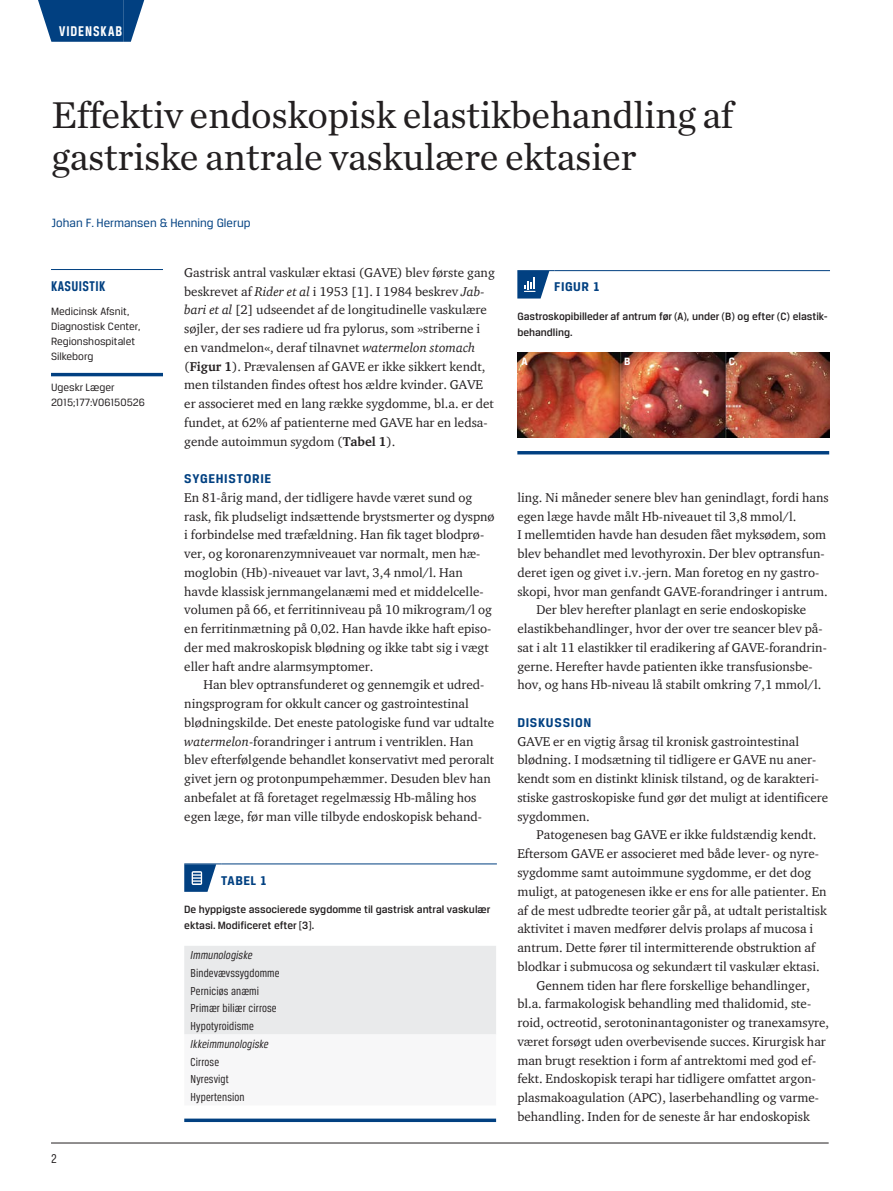
<style>
.page{position:relative;width:893px;height:1191px;background:#fff}
.page>*{position:absolute;margin:0;border:0;box-sizing:border-box;transform-origin:0 0}
.t1{font:39px/42px "Chronicle Text G1";letter-spacing:-.01em;color:#231f20}
.t2{font:700 15px "Breuer Condensed";letter-spacing:.065em;color:#fff}
.t3{font:700 15px "Breuer Condensed";letter-spacing:.03em;color:#014081}
.t4{font:700 13.5px "Breuer Text";letter-spacing:.05em;color:#014081}
.t5{font:13.5px "Breuer Condensed";color:#231f20}
.t6{font:13.05px/18.8px "ITC Charter Com";color:#231f20}
.t7{font:12.75px "Breuer Text";color:#014081}
.t8{font:12.3px/17.7px "Breuer Condensed";letter-spacing:.01em;color:#231f20}
.t9{font:italic 12.3px "Breuer Condensed";letter-spacing:.01em;color:#231f20}
.t10{font:500 11.25px/15.8px "Breuer Text";color:#231f20}
.t11{font:11.25px/15px "Breuer Text";color:#231f20}
.t12{font:700 11.25px "Breuer Text";color:#fff}
.s1{font-style:italic}
.s2{font-weight:700}
</style>
<div class="page">
<hr style="left:51px;top:1142px;width:778px;height:1px;background:#231f20">
<div style="left:59px;top:0;width:64px;height:42px;background:#014081"></div>
<svg style="left:38px;top:0;width:21px;height:42px"></svg>
<svg style="left:123px;top:0;width:21px;height:42px"></svg>
<hr style="left:51px;top:269px;width:112px;height:1px;background:#014081">
<hr style="left:51px;top:373px;width:112px;height:3px;background:#014081">
<hr style="left:184px;top:863px;width:37px;height:1px;background:#014081">
<hr style="left:221px;top:863px;width:276px;height:1px;background:#014081">
<svg style="left:184px;top:864px;width:32px;height:28px"></svg>
<div style="left:184px;top:946px;width:312px;height:88px;background:#e9eaeb"></div>
<svg style="left:184px;top:1118px;width:312px;height:4px"></svg>
<hr style="left:517px;top:270px;width:37px;height:1px;background:#014081">
<hr style="left:554px;top:270px;width:276px;height:1px;background:#014081">
<svg style="left:517px;top:271px;width:32px;height:27px"></svg>
<img style="left:517px;top:352px;width:312px;height:86px">
<hr style="left:517px;top:451px;width:312px;height:3px;background:#014081">
<p class="t2" style="left:59px;top:23px;width:65px">VIDENSKAB</p>
<h1 class="t1" style="left:52px;top:92px;width:683px">Effektiv endoskopisk elastikbehandling af gastriske antrale vaskulære ektasier</h1>
<p class="t7" style="left:52px;top:215px;width:200px">Johan F. Hermansen &amp; Henning Glerup</p>
<p class="t6" style="left:184px;top:263px;width:312px">Gastrisk antral vaskulær ektasi (GAVE) blev første gang beskrevet af <span class="s1">Rider et al</span> i 1953 [1]. I 1984 beskrev <span class="s1">Jab&shy;bari et al</span> [2] udseendet af de longitudinelle vaskulære søjler, der ses radiere ud fra pylorus, som »striberne i en vandmelon«, deraf tilnavnet <span class="s1">watermelon stomach </span>(<span class="s2">Figur 1</span>). Prævalensen af GAVE er ikke sikkert kendt, men tilstanden findes oftest hos ældre kvinder. GAVE er associeret med en lang række sygdomme, bl.a. er det fundet, at 62% af patienterne med GAVE har en ledsa&shy;gende autoimmun sygdom (<span class="s2">Tabel 1</span>).</p>
<p class="t4" style="left:184px;top:471px;width:89px">SYGEHISTORIE</p>
<p class="t6" style="left:184px;top:488px;width:312px">En 81-årig mand, der tidligere havde været sund og rask, fik pludseligt indsættende brystsmerter og dyspnø i forbindelse med træfældning. Han fik taget blodprø&shy;ver, og koronarenzymniveauet var normalt, men hæ&shy;moglobin (Hb)-niveauet var lavt, 3,4 nmol/l. Han havde klassisk jernmangelanæmi med et middelcelle&shy;volumen på 66, et ferritinniveau på 10 mikrogram/l og en ferritinmætning på 0,02. Han havde ikke haft episo&shy;der med makroskopisk blødning og ikke tabt sig i vægt eller haft andre alarmsymptomer.</p>
<p class="t6" style="left:184px;top:675px;width:312px;text-indent:19px">Han blev optransfunderet og gennemgik et udred&shy;ningsprogram for okkult cancer og gastrointestinal blødningskilde. Det eneste patologiske fund var udtalte <span class="s1">watermelon</span>-forandringer i antrum i ventriklen. Han blev efterfølgende behandlet konservativt med peroralt givet jern og protonpumpehæmmer. Desuden blev han anbefalet at få foretaget regelmæssig Hb-måling hos egen læge, før man ville tilbyde endoskopisk behand-</p>
<p class="t3" style="left:51px;top:278px;width:56px">KASUISTIK</p>
<p class="t11" style="left:51px;top:304px;width:91px">Medicinsk Afsnit,<br>Diagnostisk Center,<br>Regionshospitalet<br>Silkeborg</p>
<p class="t11" style="left:51px;top:380px;width:95px">Ugeskr Læger<br>2015;177:V06150526</p>
<p class="t5" style="left:51px;top:1150px;width:7px">2</p>
<p class="t4" style="left:221px;top:872px;width:48px">TABEL 1</p>
<p class="t10" style="left:184px;top:901px;width:308px">De hyppigste associerede sygdomme til gastrisk antral vaskulær ektasi. Modificeret efter [3].</p>
<p class="t9" style="left:191px;top:948px;width:63px">Immunologiske</p>
<p class="t8" style="left:191px;top:964px;width:90px">Bindevævssygdomme<br>Perniciøs anæmi<br>Primær biliær cirrose<br>Hypotyroidisme</p>
<p class="t9" style="left:191px;top:1037px;width:80px">Ikkeimmunologiske</p>
<p class="t8" style="left:191px;top:1052px;width:56px">Cirrose<br>Nyresvigt<br>Hypertension</p>
<p class="t4" style="left:554px;top:279px;width:15px">FIGUR</p>
<p class="t4" style="left:593px;top:279px;width:9px">1</p>
<p class="t10" style="left:517px;top:308px;width:312px">Gastroskopibilleder af antrum før (A), under (B) og efter (C) elastik&shy;behandling.</p>
<p class="t12" style="left:522px;top:355px;width:7px">A</p>
<p class="t12" style="left:624px;top:355px;width:7px">B</p>
<p class="t12" style="left:729px;top:355px;width:8px">C</p>
<p class="t6" style="left:517px;top:488px;width:313px">ling. Ni måneder senere blev han genindlagt, fordi hans</p>
<p class="t6" style="left:517px;top:506px;width:281px">egen læge havde målt Hb-niveauet til 3,8 mmol/l.</p>
<p class="t6" style="left:517px;top:525px;width:310px">I mellemtiden havde han desuden fået myksødem, som</p>
<p class="t6" style="left:517px;top:544px;width:309px">blev behandlet med levothyroxin. Der blev optransfun-</p>
<p class="t6" style="left:517px;top:563px;width:303px">deret igen og givet i.v.-jern. Man foretog en ny gastro-</p>
<p class="t6" style="left:517px;top:581px;width:312px">skopi, hvor man genfandt GAVE-forandringer i antrum.</p>
<p class="t6" style="left:536px;top:600px;width:271px">Der blev herefter planlagt en serie endoskopiske</p>
<p class="t6" style="left:517px;top:619px;width:307px">elastikbehandlinger, hvor der over tre seancer blev på-</p>
<p class="t6" style="left:517px;top:638px;width:311px">sat i alt 11 elastikker til eradikering af GAVE-forandrin-</p>
<p class="t6" style="left:517px;top:656px;width:297px">gerne. Herefter havde patienten ikke transfusionsbe-</p>
<p class="t6" style="left:517px;top:675px;width:306px">hov, og hans Hb-niveau lå stabilt omkring 7,1 mmol/l.</p>
<p class="t4" style="left:517px;top:715px;width:75px">DISKUSSION</p>
<p class="t6" style="left:517px;top:731px;width:312px">GAVE er en vigtig årsag til kronisk gastrointestinal blødning. I modsætning til tidligere er GAVE nu aner&shy;kendt som en distinkt klinisk tilstand, og de karakteri&shy;stiske gastroskopiske fund gør det muligt at identificere sygdommen.</p>
<p class="t6" style="left:536px;top:825px;width:282px">Patogenesen bag GAVE er ikke fuldstændig kendt.</p>
<p class="t6" style="left:517px;top:844px;width:303px">Eftersom GAVE er associeret med både lever- og nyre-</p>
<p class="t6" style="left:517px;top:863px;width:295px">sygdomme samt autoimmune sygdomme, er det dog</p>
<p class="t6" style="left:517px;top:881px;width:311px">muligt, at patogenesen ikke er ens for alle patienter. En</p>
<p class="t6" style="left:517px;top:900px;width:311px">af de mest udbredte teorier går på, at udtalt peristaltisk</p>
<p class="t6" style="left:517px;top:919px;width:297px">aktivitet i maven medfører delvis prolaps af mucosa i</p>
<p class="t6" style="left:517px;top:938px;width:299px">antrum. Dette fører til intermitterende obstruktion af</p>
<p class="t6" style="left:517px;top:956px;width:304px">blodkar i submucosa og sekundært til vaskulær ektasi.</p>
<p class="t6" style="left:536px;top:975px;width:275px">Gennem tiden har flere forskellige behandlinger,</p>
<p class="t6" style="left:517px;top:994px;width:295px">bl.a. farmakologisk behandling med thalidomid, ste-</p>
<p class="t6" style="left:517px;top:1013px;width:313px">roid, octreotid, serotoninantagonister og tranexamsyre,</p>
<p class="t6" style="left:517px;top:1031px;width:310px">været forsøgt uden overbevisende succes. Kirurgisk har</p>
<p class="t6" style="left:517px;top:1050px;width:300px">man brugt resektion i form af antrektomi med god ef-</p>
<p class="t6" style="left:517px;top:1069px;width:300px">fekt. Endoskopisk terapi har tidligere omfattet argon-</p>
<p class="t6" style="left:517px;top:1088px;width:303px">plasmakoagulation (APC), laserbehandling og varme-</p>
<p class="t6" style="left:517px;top:1106px;width:294px">behandling. Inden for de seneste år har endoskopisk</p>
</div>
